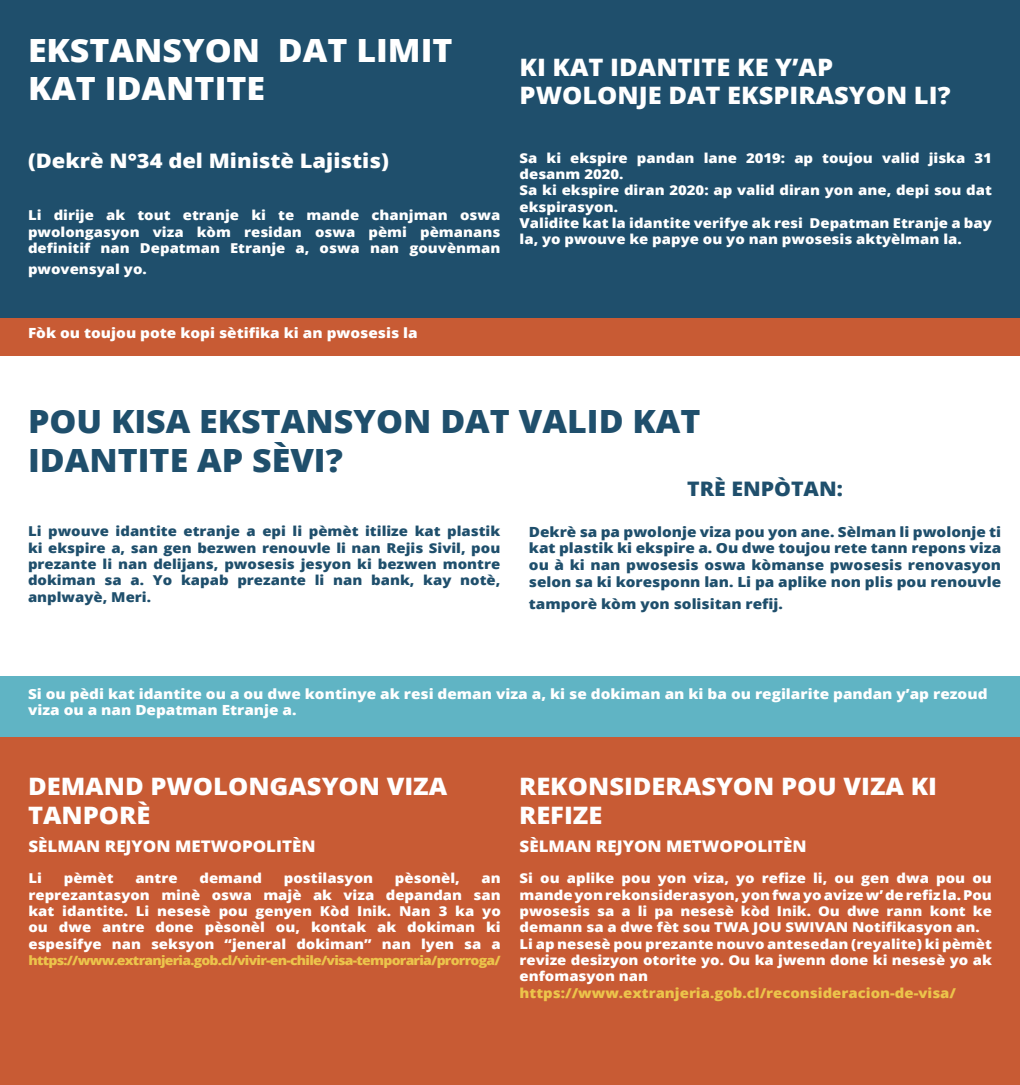
<style>
.page{position:relative;width:1020px;height:1085px;background:#fff}
.page>*{position:absolute;margin:0;border:0;box-sizing:border-box;transform-origin:0 0}
.t1{font:800 32px/38.4px "Open Sans";color:#1f4f6c;scale:1.06 1}
.t2{font:800 32px/38.4px "Open Sans";color:#fff;scale:1.06 1}
.t3{font:800 24px/28.8px "Open Sans";color:#fff;scale:1.06 1}
.t4{font:800 20px "Open Sans";color:#fff;scale:1.1 1}
.t5{font:800 20px "Open Sans";color:#1f4f6c;scale:1.06 1}
.t6{font:800 16px "Open Sans";color:#fff;scale:1.06 1}
.t7{font:800 14px/16.8px "Open Sans";color:#1f4f6c;text-align:justify;scale:1.1 1}
.t8{font:800 14px/16.8px "Open Sans";color:#fff;scale:1.1 1}
.t9{font:800 13.6px/16.3px "Open Sans";color:#fff;text-align:justify;scale:1.1 1}
.t10{font:800 13.6px/16.3px "Open Sans";color:#1f4f6c;text-align:justify;scale:1.1 1}
.t11{font:800 13.6px "Open Sans";color:#ecc44b;scale:1.1 1}
.t12{font:800 12.8px "Open Sans";letter-spacing:-.055em;color:#ecc44b;scale:1.1 1}
</style>
<div class="page">
<div style="left:0;top:737px;width:1020px;height:348px;background:#c85b34"></div>
<div style="left:0;top:0;width:1020px;height:318px;background:#1f4f6c"></div>
<div style="left:0;top:318px;width:1020px;height:37px;background:#c85b34"></div>
<div style="left:0;top:676px;width:1020px;height:61px;background:#60b4c4"></div>
<h1 class="t2" style="left:28px;top:29px;width:402px">EKSTANSYON DAT LIMIT<br>KAT IDANTITE</h1>
<h3 class="t4" style="left:28px;top:145px;width:330px">(Dekrè N°34 del Ministè Lajistis)</h3>
<p class="t9" style="left:28px;top:206px;width:431px">Li dirije ak tout etranje ki te mande chanjman oswa pwolongasyon viza kòm residan oswa pèmi pèmanans definitif nan Depatman Etranje a, oswa nan gouvènman</p>
<p class="t9" style="left:28px;top:261px;width:110px">pwovensyal yo.</p>
<p class="t8" style="left:28px;top:324px;width:356px">Fòk ou toujou pote kopi sètifika ki an pwosesis la</p>
<h2 class="t3" style="left:520px;top:51px;width:408px">KI KAT IDANTITE KE Y’AP<br>PWOLONJE DAT EKSPIRASYON LI?</h2>
<p class="t9" style="left:520px;top:149px;width:431px;text-align:left">Sa ki ekspire pandan lane 2019: ap toujou valid jiska 31 desanm 2020.<br>Sa ki ekspire diran 2020: ap valid diran yon ane, depi sou dat ekspirasyon.<br>Validite kat la idantite verifye ak resi Depatman Etranje a bay la, yo pwouve ke papye ou yo nan pwosesis aktyèlman la.</p>
<h1 class="t1" style="left:28px;top:401px;width:636px">POU KISA EKSTANSYON DAT VALID KAT<br>IDANTITE AP SÈVI?</h1>
<h3 class="t5" style="left:687px;top:474px;width:148px">TRÈ ENPÒTAN:</h3>
<p class="t10" style="left:28px;top:522px;width:431px">Li pwouve idantite etranje a epi li pèmèt itilize kat plastik ki ekspire a, san gen bezwen renouvle li nan Rejis Sivil, pou prezante li nan delijans, pwosesis jesyon ki bezwen montre dokiman sa a. Yo kapab prezante li nan bank, kay notè, anplwayè, Meri.</p>
<p class="t7" style="left:529px;top:522px;width:431px">Dekrè sa pa pwolonje viza pou yon ane. Sèlman li pwolonje ti kat plastik ki ekspire a. Ou dwe toujou rete tann repons viza ou à ki nan pwosesis oswa kòmanse pwosesis renovasyon selon sa ki koresponn lan. Li pa aplike non plis pou renouvle</p>
<p class="t7" style="left:529px;top:594px;width:233px">tamporè kòm yon solisitan refij.</p>
<p class="t8" style="left:28px;top:684px;width:874px">Si ou pèdi kat idantite ou a ou dwe kontinye ak resi deman viza a, ki se dokiman an ki ba ou regilarite pandan y’ap rezoud viza ou a nan Depatman Etranje a.</p>
<h2 class="t3" style="left:28px;top:771px;width:397px">DEMAND PWOLONGASYON VIZA<br>TANPORÈ</h2>
<h2 class="t3" style="left:519px;top:771px;width:396px">REKONSIDERASYON POU VIZA KI<br>REFIZE</h2>
<p class="t6" style="left:29px;top:834px;width:272px">SÈLMAN REJYON METWOPOLITÈN</p>
<p class="t6" style="left:520px;top:834px;width:272px">SÈLMAN REJYON METWOPOLITÈN</p>
<p class="t9" style="left:29px;top:869px;width:14px">Li</p>
<p class="t9" style="left:64px;top:869px;width:47px">pèmèt</p>
<p class="t9" style="left:135px;top:869px;width:40px">antre</p>
<p class="t9" style="left:200px;top:869px;width:58px">demand</p>
<p class="t9" style="left:284px;top:869px;width:83px">postilasyon</p>
<p class="t9" style="left:395px;top:869px;width:60px">pèsonèl,</p>
<p class="t9" style="left:29px;top:869px;width:431px;text-indent:453px">an reprezantasyon minè oswa majè ak viza depandan san kat idantite. Li nesesè pou genyen Kòd Inik. Nan 3 ka yo ou dwe antre done pèsonèl ou, kontak ak dokiman ki espesifye nan seksyon “jeneral dokiman” nan lyen sa a</p>
<p class="t12" style="left:29px;top:950px;width:431px">https://www.extranjeria.gob.cl/vivir-en-chile/visa-temporaria/prorroga/</p>
<p class="t9" style="left:520px;top:869px;width:431px;text-align:left">Si ou aplike pou yon viza, yo refize li, ou gen dwa pou ou mande yon rekonsiderasyon, yon fwa yo avize w’ de refiz la. Pou pwosesis sa a li pa nesesè kòd Inik. Ou dwe rann kont ke demann sa a dwe fèt sou TWA JOU SWIVAN Notifikasyon an.<br>Li ap nesesè pou prezante nouvo antesedan (reyalite) ki pèmèt revize desizyon otorite yo. Ou ka jwenn done ki nesesè yo ak enfomasyon nan</p>
<p class="t11" style="left:520px;top:982px;width:398px">https://www.extranjeria.gob.cl/reconsideracion-de-visa/</p>
</div>
